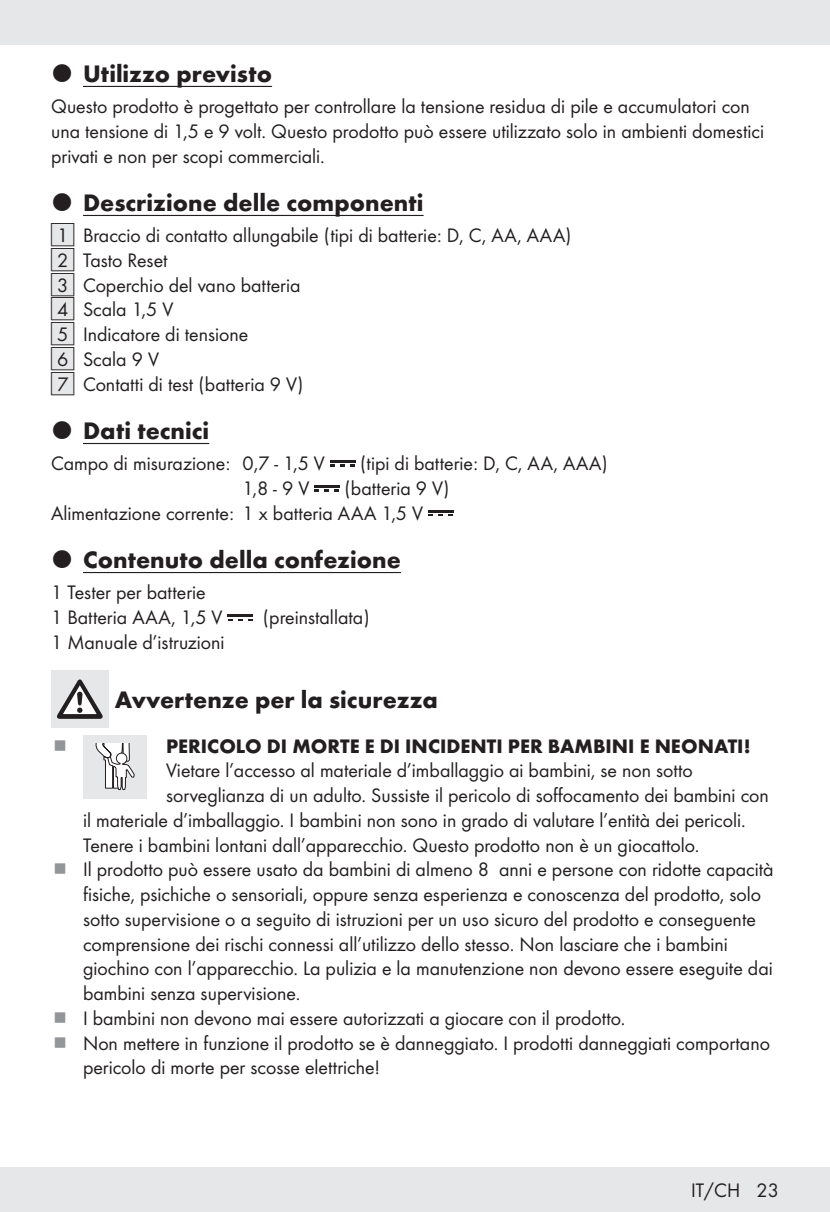
<style>
.page{position:relative;width:830px;height:1212px;background:#fff}
.page>*{position:absolute;margin:0;border:0;box-sizing:border-box;transform-origin:0 0}
.Headline-01{font:700 24.75px "Futura";color:#231f20}
.Body{font:20.25px/24.8px "Futura Boo";color:#231f20}
.t1{font:700 20.25px "Futura";color:#231f20}
.s1{font-family:"IMP Lidl Num Box";font-size:17.78px;color:#e6e7e9}
.s2{font-family:"IMP Lidl Num Box";font-size:17.78px}
</style>
<div class="page">
<div style="left:0;top:1167px;width:829px;height:45px;background:#e6e7e9"></div>
<div style="left:0;top:0;width:829px;height:45px;background:#e6e7e9"></div>
<hr style="left:83px;top:86px;width:189px;height:1px;background:#231f20">
<hr style="left:83px;top:215px;width:340px;height:1px;background:#231f20">
<hr style="left:83px;top:443px;width:126px;height:1px;background:#231f20">
<hr style="left:83px;top:572px;width:318px;height:1px;background:#231f20">
<hr style="left:330px;top:461px;width:25px;height:2px;background:#231f20">
<svg style="left:330px;top:465px;width:25px;height:2px"></svg>
<hr style="left:314px;top:486px;width:25px;height:2px;background:#231f20">
<svg style="left:314px;top:490px;width:25px;height:2px"></svg>
<hr style="left:428px;top:510px;width:25px;height:2px;background:#231f20">
<svg style="left:428px;top:514px;width:25px;height:2px"></svg>
<hr style="left:227px;top:615px;width:25px;height:2px;background:#231f20">
<svg style="left:228px;top:619px;width:24px;height:2px"></svg>
<div style="left:51px;top:670px;width:57px;height:58px;background:#e6e7e9"></div>
<svg style="left:57px;top:679px;width:46px;height:40px"></svg>
<div style="left:83px;top:735px;width:64px;height:64px;background:#e6e7e9"></div>
<svg style="left:95px;top:744px;width:40px;height:46px"></svg>
<p class="Headline-01" style="left:83px;top:55px;width:190px">Utilizzo previsto</p>
<p class="Body" style="left:51px;top:93px;width:714px">Questo prodotto è progettato per controllare la tensione residua di pile e accumulatori con una tensione di 1,5 e 9 volt. Questo prodotto può essere utilizzato solo in ambienti domestici privati e non per scopi commerciali.</p>
<p class="Headline-01" style="left:83px;top:184px;width:342px">Descrizione delle componenti</p>
<p class="Body" style="left:51px;top:222px;width:521px"><span class="s1">[</span><span class="s2">1]</span> Braccio di contatto allungabile (tipi di batterie: D, C, AA, AAA)</p>
<p class="Body" style="left:51px;top:247px;width:118px"><span class="s1">[</span><span class="s2">2]</span> Tasto Reset</p>
<p class="Body" style="left:51px;top:271px;width:251px"><span class="s1">[</span><span class="s2">3]</span> Coperchio del vano batteria</p>
<p class="Body" style="left:51px;top:296px;width:124px"><span class="s1">[</span><span class="s2">4]</span> Scala 1,5 V</p>
<p class="Body" style="left:51px;top:321px;width:199px"><span class="s1">[</span><span class="s2">5]</span> Indicatore di tensione</p>
<p class="Body" style="left:51px;top:346px;width:109px"><span class="s1">[</span><span class="s2">6]</span> Scala 9 V</p>
<p class="Body" style="left:51px;top:370px;width:254px"><span class="s1">[</span><span class="s2">7]</span> Contatti di test (batteria 9 V)</p>
<p class="Headline-01" style="left:83px;top:412px;width:128px">Dati tecnici</p>
<p class="Body" style="left:51px;top:450px;width:275px">Campo di misurazione: 0,7 - 1,5 V</p>
<p class="Body" style="left:360px;top:450px;width:249px">(tipi di batterie: D, C, AA, AAA)</p>
<p class="Body" style="left:242px;top:475px;width:68px">1,8 - 9 V</p>
<p class="Body" style="left:344px;top:475px;width:106px">(batteria 9 V)</p>
<p class="Body" style="left:51px;top:499px;width:373px">Alimentazione corrente: 1 x batteria AAA 1,5 V</p>
<p class="Headline-01" style="left:83px;top:541px;width:319px">Contenuto della confezione</p>
<p class="Body" style="left:51px;top:579px;width:156px">1 Tester per batterie</p>
<p class="Body" style="left:51px;top:604px;width:173px">1 Batteria AAA, 1,5 V</p>
<p class="Body" style="left:263px;top:604px;width:108px">(preinstallata)</p>
<p class="Body" style="left:51px;top:628px;width:175px">1 Manuale d’istruzioni</p>
<p class="Headline-01" style="left:115px;top:682px;width:324px">Avvertenze per la sicurezza</p>
<p class="t1" style="left:166px;top:731px;width:586px">PERICOLO DI MORTE E DI INCIDENTI PER BAMBINI E NEONATI!</p>
<p class="Body" style="left:166px;top:757px;width:528px">Vietare l’accesso al materiale d’imballaggio ai bambini, se non sotto</p>
<p class="Body" style="left:166px;top:782px;width:604px">sorveglianza di un adulto. Sussiste il pericolo di soffocamento dei bambini con</p>
<p class="Body" style="left:83px;top:807px;width:661px">il materiale d’imballaggio. I bambini non sono in grado di valutare l’entità dei pericoli.</p>
<p class="Body" style="left:83px;top:831px;width:615px">Tenere i bambini lontani dall’apparecchio. Questo prodotto non è un giocattolo.</p>
<p class="Body" style="left:83px;top:856px;width:691px">Il prodotto può essere usato da bambini di almeno 8 anni e persone con ridotte capacità fisiche, psichiche o sensoriali, oppure senza esperienza e conoscenza del prodotto, solo sotto supervisione o a seguito di istruzioni per un uso sicuro del prodotto e conseguente comprensione dei rischi connessi all’utilizzo dello stesso. Non lasciare che i bambini giochino con l’apparecchio. La pulizia e la manutenzione non devono essere eseguite dai bambini senza supervisione.</p>
<p class="Body" style="left:83px;top:1005px;width:541px">I bambini non devono mai essere autorizzati a giocare con il prodotto.</p>
<p class="Body" style="left:83px;top:1029px;width:688px">Non mettere in funzione il prodotto se è danneggiato. I prodotti danneggiati comportano pericolo di morte per scosse elettriche!</p>
<p class="Body" style="left:691px;top:1177px;width:89px">IT/CH 23</p>
</div>
